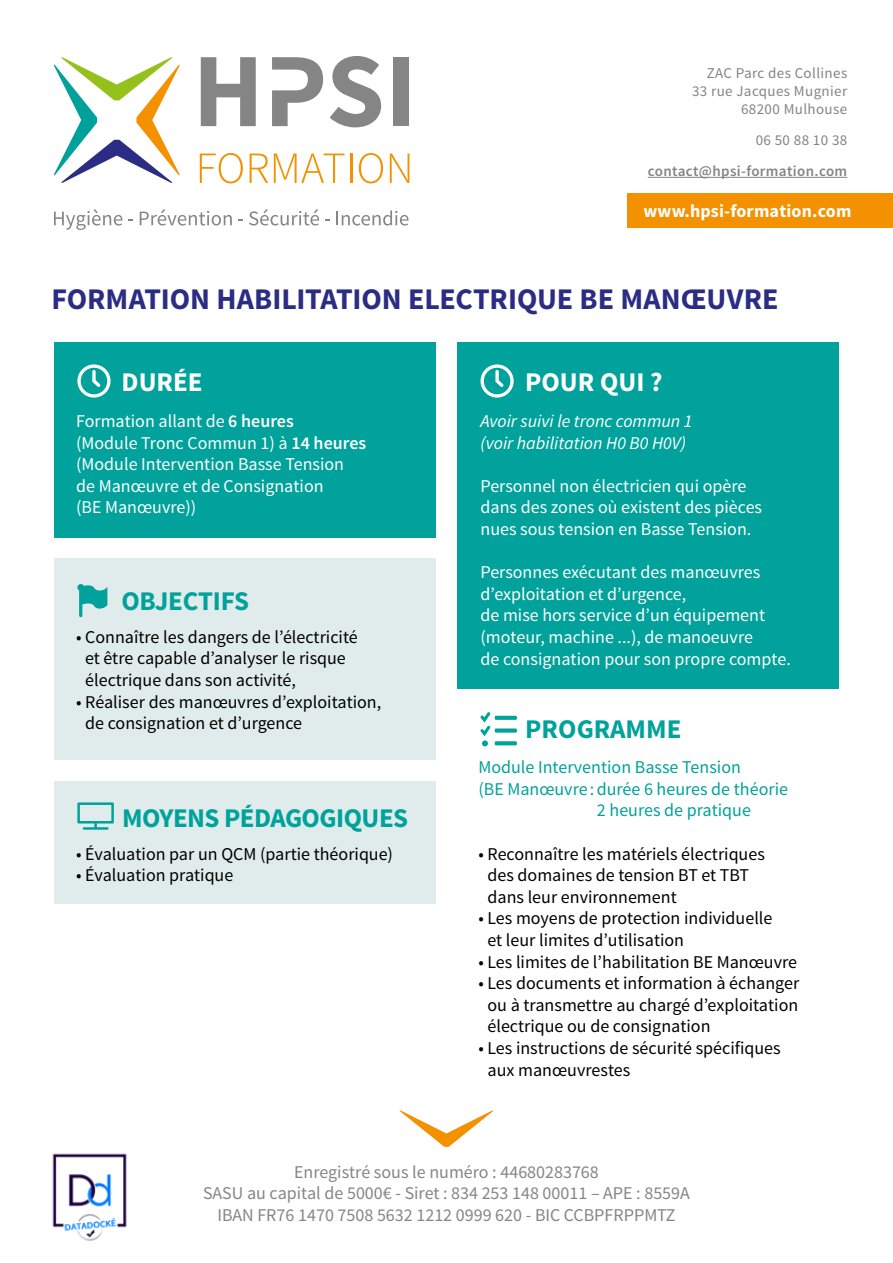
<style>
.page{position:relative;width:893px;height:1263px;background:#fff}
.page>*{position:absolute;margin:0;border:0;box-sizing:border-box;transform-origin:0 0}
.TITRE{font:700 30px "Source Sans Pro";letter-spacing:-.005em;color:#2b2c83}
.sous-titre{font:700 27px "Source Sans Pro";letter-spacing:-.02em;color:#00a29b}
.sous-titre-2{font:700 27px "Source Sans Pro";color:#fff}
.sous-titre-3{font:700 27px "Source Sans Pro";color:#00a29b}
.texte_courant_N{font:18px/21.6px "Source Sans Pro";color:#000}
.texte_courant_blanc{font:18px "Source Sans Pro";color:#fff}
.Contact_HPSI{font:18px "Source Sans Pro";color:#868587}
.texte_courant_N-2{font:18px/21.6px "Source Sans Pro";color:#00a29b}
.texte_courant_blanc-2{font:italic 18px "Source Sans Pro";color:#fff}
.t1{font:700 18px "Source Sans Pro";letter-spacing:.01em;color:#fff}
.t2{font:15px/18.1px "Source Sans Pro";letter-spacing:.025em;color:#858484;text-align:right}
.t3{font:600 15px "Source Sans Pro";letter-spacing:.025em;color:#858484}
.s1{font-weight:600}
</style>
<div class="page">
<img style="left:52px;top:1153px;width:75px;height:88px">
<div style="left:628px;top:193px;width:265px;height:34px;background:#f39100"></div>
<hr style="left:648px;top:177px;width:199px;height:1px;background:#858484">
<div style="left:54px;top:559px;width:382px;height:201px;background:#dfeceb"></div>
<div style="left:54px;top:781px;width:382px;height:123px;background:#dfeceb"></div>
<svg style="left:54px;top:209px;width:68px;height:21px"></svg>
<svg style="left:140px;top:209px;width:92px;height:17px"></svg>
<svg style="left:249px;top:209px;width:70px;height:17px"></svg>
<svg style="left:336px;top:210px;width:72px;height:16px"></svg>
<svg style="left:200px;top:153px;width:43px;height:30px"></svg>
<svg style="left:250px;top:154px;width:18px;height:29px"></svg>
<svg style="left:274px;top:154px;width:70px;height:29px"></svg>
<hr style="left:350px;top:154px;width:2px;height:29px;background:#f39100">
<svg style="left:359px;top:153px;width:24px;height:30px"></svg>
<svg style="left:390px;top:154px;width:19px;height:29px"></svg>
<svg style="left:201px;top:57px;width:55px;height:69px"></svg>
<svg style="left:272px;top:57px;width:51px;height:69px"></svg>
<svg style="left:330px;top:56px;width:51px;height:71px"></svg>
<div style="left:393px;top:57px;width:15px;height:69px;background:#848584"></div>
<svg style="left:54px;top:57px;width:126px;height:126px"></svg>
<svg style="left:400px;top:1110px;width:93px;height:37px"></svg>
<div style="left:54px;top:342px;width:382px;height:196px;background:#00a29b"></div>
<svg style="left:77px;top:364px;width:34px;height:34px"></svg>
<div style="left:457px;top:342px;width:382px;height:347px;background:#00a29b"></div>
<svg style="left:480px;top:364px;width:34px;height:34px"></svg>
<svg style="left:480px;top:712px;width:37px;height:34px"></svg>
<svg style="left:77px;top:584px;width:30px;height:33px"></svg>
<svg style="left:77px;top:802px;width:37px;height:28px"></svg>
<p class="t2" style="left:692px;top:64px;width:157px">ZAC Parc des Collines<br>33 rue Jacques Mugnier<br>68200 Mulhouse</p>
<p class="t2" style="left:756px;top:131px;width:93px">06 50 88 10 38</p>
<p class="t3" style="left:648px;top:161px;width:201px">contact@hpsi-formation.com</p>
<p class="t1" style="left:643px;top:200px;width:210px">www.hpsi-formation.com</p>
<p class="TITRE" style="left:52px;top:280px;width:728px">FORMATION HABILITATION ELECTRIQUE BE MANŒUVRE</p>
<p class="sous-titre-2" style="left:122px;top:364px;width:83px">DURÉE</p>
<p class="sous-titre-2" style="left:525px;top:364px;width:139px">POUR QUI ?</p>
<p class="texte_courant_blanc" style="left:76px;top:410px;width:219px">Formation allant de <span class="s1">6 heures</span></p>
<p class="texte_courant_blanc" style="left:76px;top:431px;width:292px">(Module Tronc Commun 1) à <span class="s1">14 heures</span></p>
<p class="texte_courant_blanc" style="left:76px;top:453px;width:269px">(Module Intervention Basse Tension</p>
<p class="texte_courant_blanc" style="left:76px;top:475px;width:249px">de Manœuvre et de Consignation</p>
<p class="texte_courant_blanc" style="left:76px;top:496px;width:122px">(BE Manœuvre))</p>
<p class="sous-titre" style="left:122px;top:583px;width:129px">OBJECTIFS</p>
<p class="texte_courant_N" style="left:85px;top:626px;width:274px;text-indent:-9px">• Connaître les dangers de l’électricité et être capable d’analyser le risque électrique dans son activité,</p>
<p class="texte_courant_N" style="left:85px;top:691px;width:298px;text-indent:-9px">• Réaliser des manœuvres d’exploitation, de consignation et d’urgence</p>
<p class="sous-titre" style="left:122px;top:801px;width:288px">MOYENS PÉDAGOGIQUES</p>
<p class="texte_courant_N" style="left:76px;top:843px;width:318px">• Évaluation par un QCM (partie théorique)</p>
<p class="texte_courant_N" style="left:76px;top:865px;width:159px">• Évaluation pratique</p>
<p class="texte_courant_blanc-2" style="left:480px;top:410px;width:213px">Avoir suivi le tronc commun 1</p>
<p class="texte_courant_blanc-2" style="left:480px;top:432px;width:207px">(voir habilitation H0 B0 H0V)</p>
<p class="texte_courant_blanc" style="left:480px;top:475px;width:267px">Personnel non électricien qui opère</p>
<p class="texte_courant_blanc" style="left:480px;top:496px;width:283px">dans des zones où existent des pièces</p>
<p class="texte_courant_blanc" style="left:480px;top:518px;width:272px">nues sous tension en Basse Tension.</p>
<p class="texte_courant_blanc" style="left:480px;top:561px;width:281px">Personnes exécutant des manœuvres</p>
<p class="texte_courant_blanc" style="left:480px;top:583px;width:207px">d’exploitation et d’urgence,</p>
<p class="texte_courant_blanc" style="left:480px;top:604px;width:286px">de mise hors service d’un équipement</p>
<p class="texte_courant_blanc" style="left:480px;top:626px;width:274px">(moteur, machine ...), de manoeuvre</p>
<p class="texte_courant_blanc" style="left:480px;top:647px;width:312px">de consignation pour son propre compte.</p>
<p class="sous-titre-3" style="left:525px;top:712px;width:158px">PROGRAMME</p>
<p class="texte_courant_N-2" style="left:478px;top:757px;width:264px">Module Intervention Basse Tension</p>
<p class="texte_courant_N-2" style="left:597px;top:778px;width:193px;text-indent:-119px">(BE Manœuvre : durée 6 heures de théorie<br>2 heures de pratique</p>
<p class="texte_courant_N" style="left:487px;top:843px;width:279px;text-indent:-9px">• Reconnaître les matériels électriques des domaines de tension BT et TBT dans leur environnement</p>
<p class="texte_courant_N" style="left:487px;top:908px;width:286px;text-indent:-9px">• Les moyens de protection individuelle et leur limites d’utilisation</p>
<p class="texte_courant_N" style="left:478px;top:951px;width:320px">• Les limites de l’habilitation BE Manœuvre</p>
<p class="texte_courant_N" style="left:487px;top:973px;width:313px;text-align:justify;text-indent:-9px">• Les documents et information à échanger ou à transmettre au chargé d’exploitation électrique ou de consignation</p>
<p class="texte_courant_N" style="left:487px;top:1037px;width:295px;text-indent:-9px">• Les instructions de sécurité spécifiques aux manœuvrestes</p>
<p class="Contact_HPSI" style="left:294px;top:1161px;width:306px">Enregistré sous le numéro : 44680283768</p>
<p class="Contact_HPSI" style="left:203px;top:1182px;width:488px">SASU au capital de 5000€ - Siret : 834 253 148 00011 – APE : 8559A</p>
<p class="Contact_HPSI" style="left:217px;top:1204px;width:460px">IBAN FR76 1470 7508 5632 1212 0999 620 - BIC CCBPFRPPMTZ</p>
</div>
